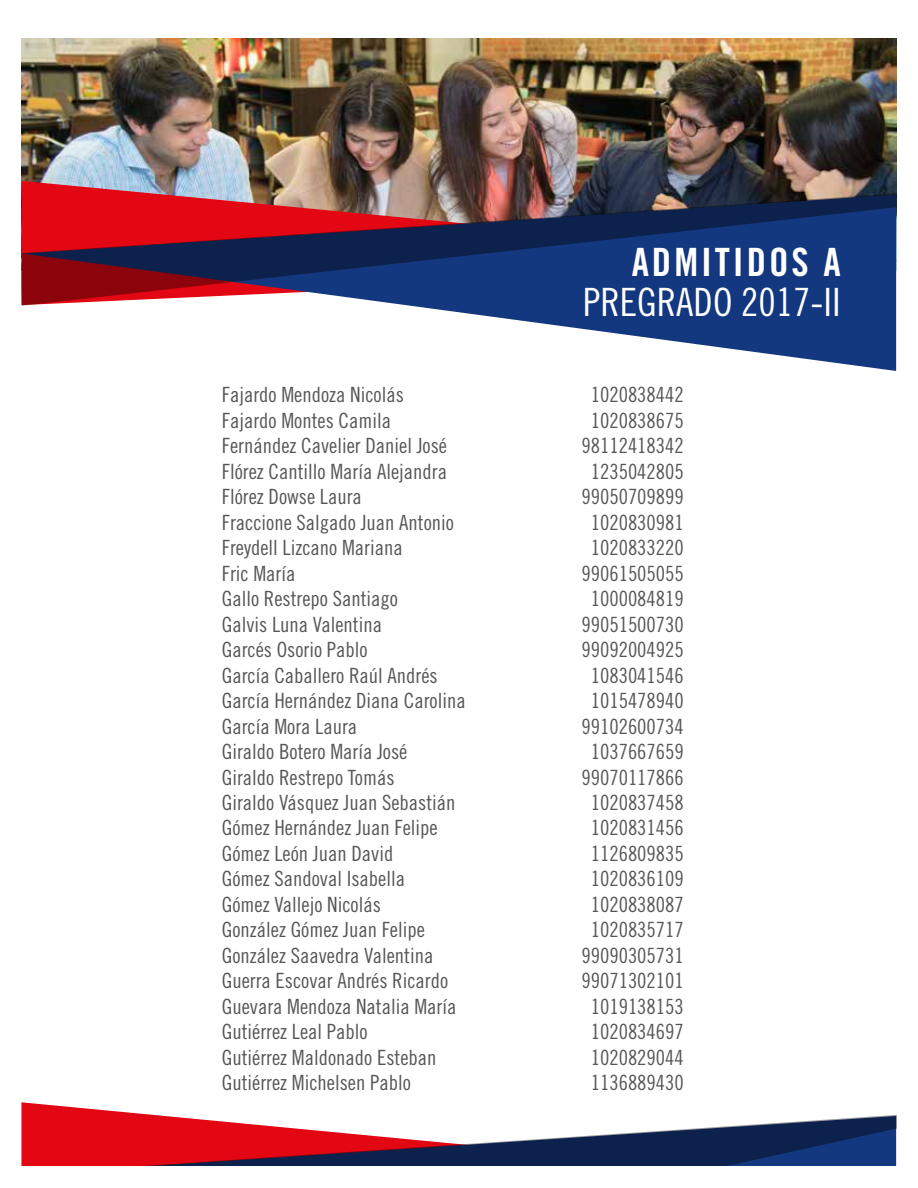
<style>
.page{position:relative;width:918px;height:1188px;background:#fff}
.page>*{position:absolute;margin:0;border:0;box-sizing:border-box;transform-origin:0 0}
.t1{font:39px "Trade Gothic LT Std Cn 18";color:#fff}
.t2{font:39px "Trade Gothic LT Std Bd Cn 20";letter-spacing:.075em;color:#fff}
.t3{font:21px "Trade Gothic LT Std Cn 18";color:#575756}
</style>
<div class="page">
<img style="left:21px;top:38px;width:875px;height:155px">
<img style="left:21px;top:181px;width:874px;height:12px">
<svg style="left:413px;top:306px;width:483px;height:65px"></svg>
<svg style="left:21px;top:193px;width:876px;height:113px;background:#50325a"></svg>
<svg style="left:21px;top:1102px;width:133px;height:13px"></svg>
<svg style="left:21px;top:1115px;width:876px;height:51px"></svg>
<h1 class="t2" style="left:632px;top:238px;width:211px">ADMITIDOS A</h1>
<h1 class="t1" style="left:583px;top:279px;width:259px">PREGRADO 2017-II</h1>
<p class="t3" style="left:222px;top:382px;width:183px">Fajardo Mendoza Nicolás</p>
<p class="t3" style="left:591px;top:382px;width:95px">1020838442</p>
<p class="t3" style="left:222px;top:408px;width:171px">Fajardo Montes Camila</p>
<p class="t3" style="left:591px;top:408px;width:95px">1020838675</p>
<p class="t3" style="left:222px;top:433px;width:227px">Fernández Cavelier Daniel José</p>
<p class="t3" style="left:581px;top:433px;width:104px">98112418342</p>
<p class="t3" style="left:222px;top:459px;width:227px">Flórez Cantillo María Alejandra</p>
<p class="t3" style="left:591px;top:459px;width:95px">1235042805</p>
<p class="t3" style="left:222px;top:484px;width:141px">Flórez Dowse Laura</p>
<p class="t3" style="left:581px;top:484px;width:104px">99050709899</p>
<p class="t3" style="left:222px;top:510px;width:234px">Fraccione Salgado Juan Antonio</p>
<p class="t3" style="left:591px;top:510px;width:95px">1020830981</p>
<p class="t3" style="left:222px;top:535px;width:182px">Freydell Lizcano Mariana</p>
<p class="t3" style="left:591px;top:535px;width:95px">1020833220</p>
<p class="t3" style="left:222px;top:561px;width:75px">Fric María</p>
<p class="t3" style="left:581px;top:561px;width:104px">99061505055</p>
<p class="t3" style="left:222px;top:586px;width:178px">Gallo Restrepo Santiago</p>
<p class="t3" style="left:591px;top:586px;width:95px">1000084819</p>
<p class="t3" style="left:222px;top:612px;width:162px">Galvis Luna Valentina</p>
<p class="t3" style="left:581px;top:612px;width:104px">99051500730</p>
<p class="t3" style="left:222px;top:637px;width:147px">Garcés Osorio Pablo</p>
<p class="t3" style="left:581px;top:637px;width:104px">99092004925</p>
<p class="t3" style="left:222px;top:663px;width:217px">García Caballero Raúl Andrés</p>
<p class="t3" style="left:591px;top:663px;width:95px">1083041546</p>
<p class="t3" style="left:222px;top:688px;width:245px">García Hernández Diana Carolina</p>
<p class="t3" style="left:591px;top:688px;width:95px">1015478940</p>
<p class="t3" style="left:222px;top:714px;width:137px">García Mora Laura</p>
<p class="t3" style="left:581px;top:714px;width:104px">99102600734</p>
<p class="t3" style="left:222px;top:739px;width:187px">Giraldo Botero María José</p>
<p class="t3" style="left:591px;top:739px;width:95px">1037667659</p>
<p class="t3" style="left:222px;top:765px;width:174px">Giraldo Restrepo Tomás</p>
<p class="t3" style="left:581px;top:765px;width:104px">99070117866</p>
<p class="t3" style="left:222px;top:790px;width:235px">Giraldo Vásquez Juan Sebastián</p>
<p class="t3" style="left:591px;top:790px;width:95px">1020837458</p>
<p class="t3" style="left:222px;top:816px;width:217px">Gómez Hernández Juan Felipe</p>
<p class="t3" style="left:591px;top:816px;width:95px">1020831456</p>
<p class="t3" style="left:222px;top:841px;width:173px">Gómez León Juan David</p>
<p class="t3" style="left:591px;top:841px;width:95px">1126809835</p>
<p class="t3" style="left:222px;top:867px;width:185px">Gómez Sandoval Isabella</p>
<p class="t3" style="left:591px;top:867px;width:95px">1020836109</p>
<p class="t3" style="left:222px;top:892px;width:161px">Gómez Vallejo Nicolás</p>
<p class="t3" style="left:591px;top:892px;width:95px">1020838087</p>
<p class="t3" style="left:222px;top:918px;width:204px">González Gómez Juan Felipe</p>
<p class="t3" style="left:591px;top:918px;width:95px">1020835717</p>
<p class="t3" style="left:222px;top:943px;width:213px">González Saavedra Valentina</p>
<p class="t3" style="left:581px;top:943px;width:104px">99090305731</p>
<p class="t3" style="left:222px;top:969px;width:228px">Guerra Escovar Andrés Ricardo</p>
<p class="t3" style="left:581px;top:969px;width:104px">99071302101</p>
<p class="t3" style="left:222px;top:994px;width:236px">Guevara Mendoza Natalia María</p>
<p class="t3" style="left:591px;top:994px;width:95px">1019138153</p>
<p class="t3" style="left:222px;top:1019px;width:147px">Gutiérrez Leal Pablo</p>
<p class="t3" style="left:591px;top:1019px;width:95px">1020834697</p>
<p class="t3" style="left:222px;top:1045px;width:216px">Gutiérrez Maldonado Esteban</p>
<p class="t3" style="left:591px;top:1045px;width:95px">1020829044</p>
<p class="t3" style="left:222px;top:1070px;width:190px">Gutiérrez Michelsen Pablo</p>
<p class="t3" style="left:591px;top:1070px;width:95px">1136889430</p>
</div>
